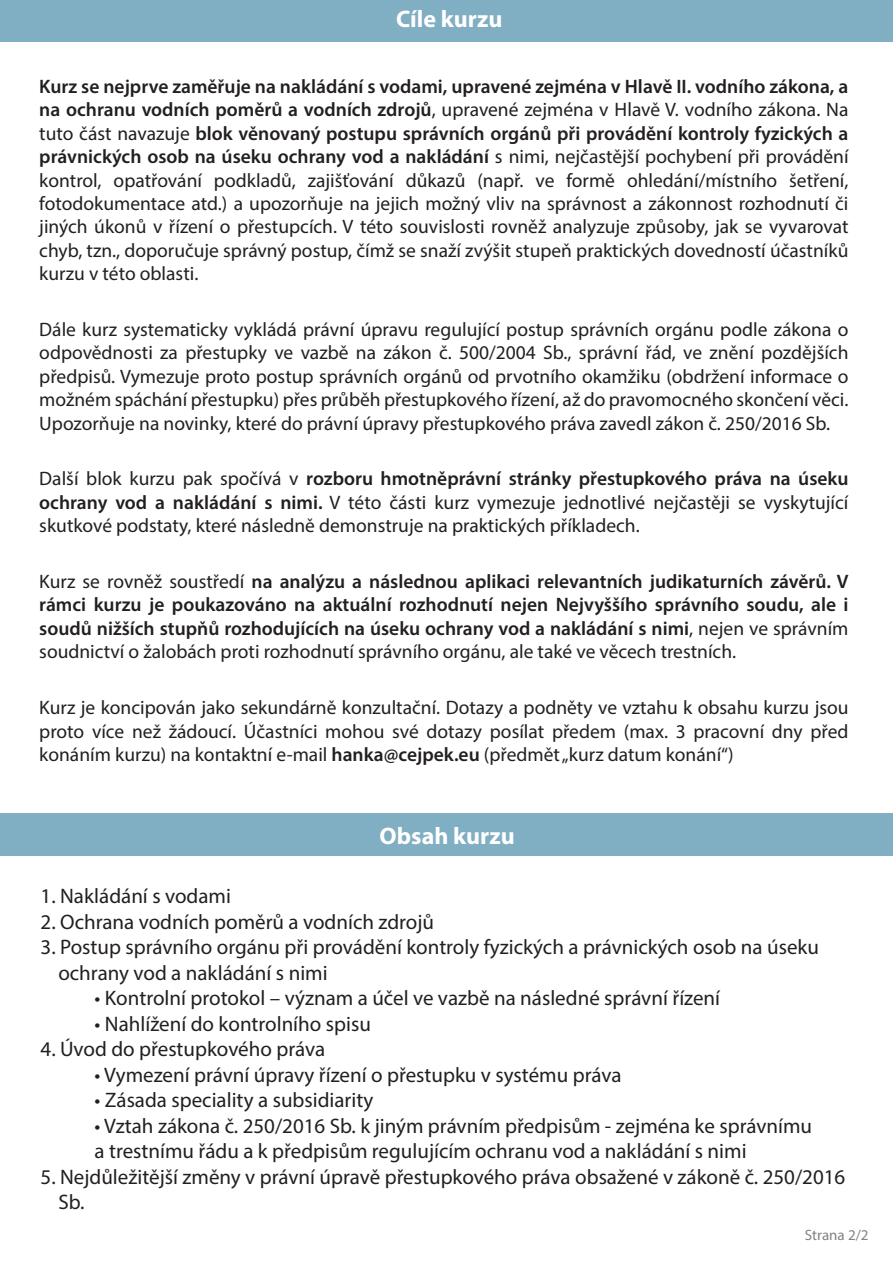
<style>
.page{position:relative;width:893px;height:1263px;background:#fff}
.page>*{position:absolute;margin:0;border:0;box-sizing:border-box;transform-origin:0 0}
.t1{font:700 24px "Myriad Pro";color:#fff}
.t2{font:21px/25.5px "Myriad Pro";color:#231f20}
.t3{font:19.5px/23.4px "Myriad Pro";color:#231f20;text-align:justify}
.t4{font:600 19.5px/23.4px "Myriad Pro";color:#231f20;text-align:justify}
.t5{font:15px "Myriad Pro";color:#808285}
.s1{font-weight:600}
.s2{font-weight:400}
</style>
<div class="page">
<div style="left:0;top:0;width:893px;height:42px;background:#80aec2"></div>
<div style="left:0;top:814px;width:893px;height:42px;background:#80aec2"></div>
<p class="t1" style="left:396px;top:3px;width:108px">Cíle kurzu</p>
<p class="t3" style="left:39px;top:74px;width:811px"><span class="s1">Kurz se nejprve zaměřuje na nakládání s vodami, upravené zejména v Hlavě II. vodního zákona, a na ochranu vodních poměrů a vodních zdrojů</span>, upravené zejména v Hlavě V. vodního zákona. Na tuto část navazuje <span class="s1">blok věnovaný postupu správních orgánů při provádění kontroly fyzických a právnických osob na úseku ochrany vod a nakládání</span> s nimi, nejčastější pochybení při provádění kontrol, opatřování podkladů, zajišťování důkazů (např. ve formě ohledání/místního šetření, fotodokumentace atd.) a upozorňuje na jejich možný vliv na správnost a zákonnost rozhodnutí či jiných úkonů v řízení o přestupcích. V této souvislosti rovněž analyzuje způsoby, jak se vyvarovat chyb, tzn., doporučuje správný postup, čímž se snaží zvýšit stupeň praktických dovedností účastníků kurzu v této oblasti.</p>
<p class="t3" style="left:39px;top:317px;width:811px">Dále kurz systematicky vykládá právní úpravu regulující postup správních orgánu podle zákona o odpovědnosti za přestupky ve vazbě na zákon č. 500/2004 Sb., správní řád, ve znění pozdějších předpisů. Vymezuje proto postup správních orgánů od prvotního okamžiku (obdržení informace o možném spáchání přestupku) přes průběh přestupkového řízení, až do pravomocného skončení věci.<br>Upozorňuje na novinky, které do právní úpravy přestupkového práva zavedl zákon č. 250/2016 Sb.</p>
<p class="t3" style="left:39px;top:467px;width:811px">Další blok kurzu pak spočívá v <span class="s1">rozboru hmotněprávní stránky přestupkového práva na úseku ochrany vod a nakládání s nimi.</span> V této části kurz vymezuje jednotlivé nejčastěji se vyskytující skutkové podstaty, které následně demonstruje na praktických příkladech.</p>
<p class="t4" style="left:39px;top:569px;width:811px"><span class="s2">Kurz se rovněž soustředí</span> na analýzu a následnou aplikaci relevantních judikaturních závěrů. V rámci kurzu je poukazováno na aktuální rozhodnutí nejen Nejvyššího správního soudu, ale i soudů nižších stupňů rozhodujících na úseku ochrany vod a nakládání s nimi<span class="s2">, nejen ve správním soudnictví o žalobách proti rozhodnutí správního orgánu, ale také ve věcech trestních.</span></p>
<p class="t3" style="left:39px;top:695px;width:811px">Kurz je koncipován jako sekundárně konzultační. Dotazy a podněty ve vztahu k obsahu kurzu jsou proto více než žádoucí. Účastníci mohou své dotazy posílat předem (max. 3 pracovní dny před konáním kurzu) na kontaktní e-mail <span class="s1">hanka@cejpek.eu</span> (předmět „kurz datum konání“)</p>
<p class="t1" style="left:380px;top:820px;width:137px">Obsah kurzu</p>
<p class="t2" style="left:41px;top:883px;width:192px">1. Nakládání s vodami</p>
<p class="t2" style="left:41px;top:909px;width:395px">2. Ochrana vodních poměrů a vodních zdrojů</p>
<p class="t2" style="left:58px;top:934px;width:762px;text-indent:-18px">3. Postup správního orgánu při provádění kontroly fyzických a právnických osob na úseku ochrany vod a nakládání s nimi</p>
<p class="t2" style="left:95px;top:985px;width:627px">• Kontrolní protokol – význam a účel ve vazbě na následné správní řízení</p>
<p class="t2" style="left:95px;top:1011px;width:278px">• Nahlížení do kontrolního spisu</p>
<p class="t2" style="left:41px;top:1036px;width:286px">4. Úvod do přestupkového práva</p>
<p class="t2" style="left:95px;top:1062px;width:529px">• Vymezení právní úpravy řízení o přestupku v systému práva</p>
<p class="t2" style="left:95px;top:1087px;width:280px">• Zásada speciality a subsidiarity</p>
<p class="t2" style="left:95px;top:1113px;width:719px">• Vztah zákona č. 250/2016 Sb. k jiným právním předpisům - zejména ke správnímu a trestnímu řádu a k předpisům regulujícím ochranu vod a nakládání s nimi</p>
<p class="t2" style="left:58px;top:1164px;width:788px;text-indent:-18px">5. Nejdůležitější změny v právní úpravě přestupkového práva obsažené v zákoně č. 250/2016<br>Sb.</p>
<p class="t5" style="left:805px;top:1225px;width:65px">Strana 2/2</p>
</div>
